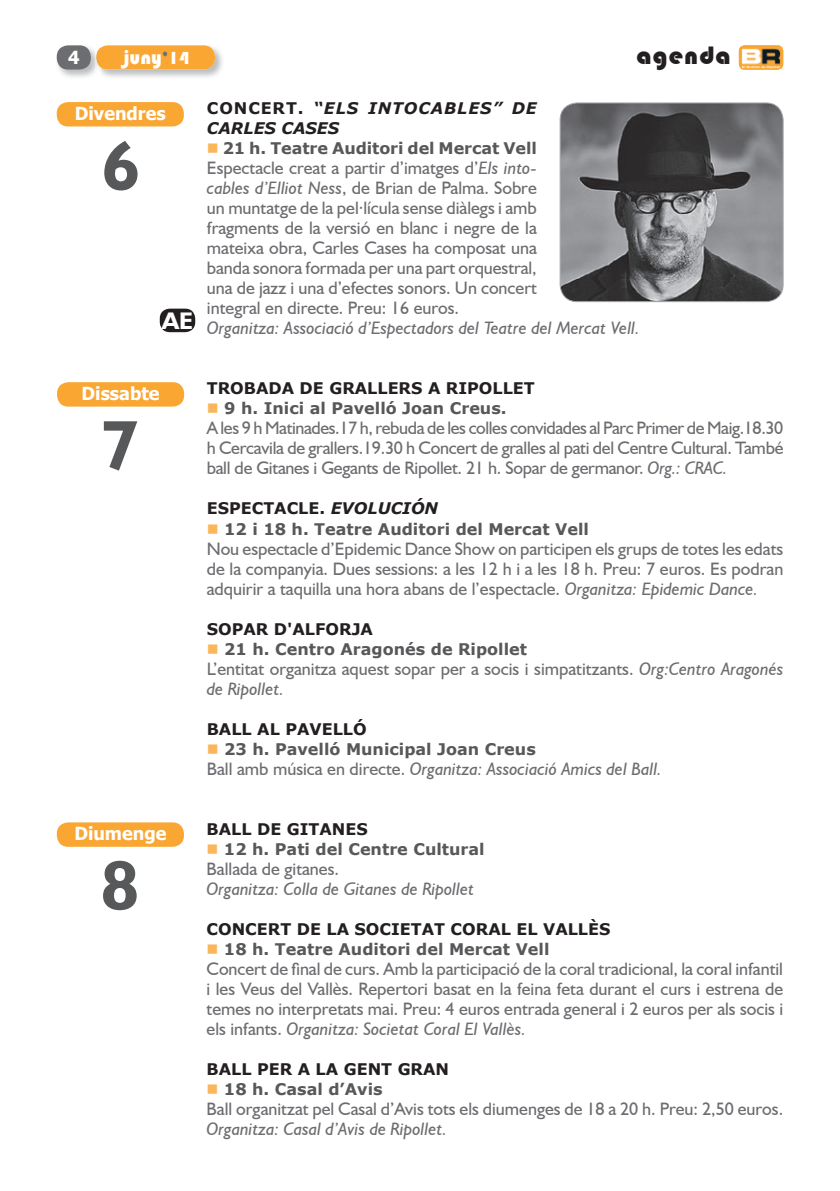
<style>
.page{position:relative;width:840px;height:1191px;background:#fff}
.page>*{position:absolute;margin:0;border:0;box-sizing:border-box;transform-origin:0 0}
.t1{font:700 70px "Humanist 521 BT";color:#57585a}
.t2{font:26px "Bauhaus 93";letter-spacing:.04em;color:#231f20}
.t3{font:700 24px "Humanist 521 BT";color:#fff}
.t4{font:20px "Bauhaus 93";color:#fff}
.t5{font:18px/20px "Humanist 521 BT";color:#6c6d70;text-align:justify}
.t6{font:italic 18px "Humanist 521 BT";color:#6c6d70}
.t7{font:700 18px "Tahoma";color:#fff}
.t8{font:700 16px "Verdana";color:#57585a}
.t9{font:700 16px "Verdana";color:#231f20}
.t10{font:italic 700 16px/20px "Verdana";letter-spacing:.055em;color:#231f20}
.s1{font-size:18px;color:#6c6d70}
.s2{font-size:18px}
.s3{font-style:normal}
.s4{color:#fbb65b}
.s5{font-style:italic}
</style>
<div class="page">
<img style="left:738px;top:45px;width:44px;height:25px">
<img style="left:101px;top:45px;width:121px;height:32px">
<div style="left:96px;top:45px;width:119px;height:25px;background:#faa632;border-radius:11px"></div>
<img style="left:56px;top:45px;width:39px;height:32px">
<img style="left:95px;top:47px;width:6px;height:22px">
<img style="left:96px;top:48px;width:5px;height:19px">
<div style="left:57px;top:45px;width:34px;height:25px;background:#6c6d70;border-radius:11px"></div>
<div style="left:57px;top:382px;width:127px;height:24px;background:#faa632;border-radius:11px"></div>
<div style="left:57px;top:102px;width:127px;height:24px;background:#faa632;border-radius:11px"></div>
<svg style="left:559px;top:102px;width:224px;height:200px;background:#6f6f72"></svg>
<div style="left:57px;top:822px;width:127px;height:24px;background:#faa632;border-radius:11px"></div>
<div style="left:160px;top:309px;width:35px;height:23px;background:#231f20;border-radius:10px"></div>
<p class="t7" style="left:68px;top:45px;width:13px">4</p>
<p class="t4" style="left:122px;top:46px;width:68px">juny<span class="s1">’</span><span class="s2">14</span></p>
<h2 class="t2" style="left:636px;top:40px;width:96px">agenda</h2>
<p class="t10" style="left:207px;top:98px;width:331px"><span class="s3">CONCERT.</span> “ELS INTOCABLES” DE<br>CARLES CASES</p>
<p class="t8" style="left:207px;top:137px;width:331px"><span class="s4">■</span> 21 h. Teatre Auditori del Mercat Vell</p>
<p class="t5" style="left:207px;top:158px;width:331px">Espectacle creat a partir d’imatges d’<span class="s5">Els into&shy;cables d’Elliot Ness</span>, de Brian de Palma. Sobre un muntatge de la pel·lícula sense diàlegs i amb fragments de la versió en blanc i negre de la mateixa obra, Carles Cases ha composat una banda sonora formada per una part orquestral, una de jazz i una d’efectes sonors. Un concert integral en directe. Preu: 16 euros.</p>
<p class="t6" style="left:207px;top:317px;width:434px">Organitza: Associació d’Espectadors del Teatre del Mercat Vell.</p>
<p class="t7" style="left:75px;top:101px;width:92px">Divendres</p>
<h1 class="t1" style="left:102px;top:122px;width:40px">6</h1>
<h3 class="t3" style="left:162px;top:305px;width:33px">AE</h3>
<p class="t7" style="left:82px;top:381px;width:79px">Dissabte</p>
<p class="t9" style="left:207px;top:377px;width:329px">TROBADA DE GRALLERS A RIPOLLET</p>
<p class="t8" style="left:207px;top:397px;width:301px"><span class="s4">■</span> 9 h. Inici al Pavelló Joan Creus.</p>
<p class="t5" style="left:207px;top:418px;width:578px">A les 9 h Matinades.17 h, rebuda de les colles convidades al Parc Primer de Maig.18.30 h Cercavila de grallers.19.30 h Concert de gralles al pati del Centre Cultural. També ball de Gitanes i Gegants de Ripollet. 21 h. Sopar de germanor. <span class="s5">Org.: CRAC.</span></p>
<p class="t9" style="left:207px;top:497px;width:233px">ESPECTACLE. <span class="s5">EVOLUCIÓN</span></p>
<p class="t8" style="left:207px;top:517px;width:383px"><span class="s4">■</span> 12 i 18 h. Teatre Auditori del Mercat Vell</p>
<p class="t5" style="left:207px;top:538px;width:577px">Nou espectacle d’Epidemic Dance Show on participen els grups de totes les edats de la companyia. Dues sessions: a les 12 h i a les 18 h. Preu: 7 euros. Es podran adquirir a taquilla una hora abans de l’espectacle. <span class="s5">Organitza: Epidemic Dance.</span></p>
<p class="t9" style="left:207px;top:617px;width:168px">SOPAR D'ALFORJA</p>
<p class="t8" style="left:207px;top:637px;width:322px"><span class="s4">■</span> 21 h. Centro Aragonés de Ripollet</p>
<p class="t5" style="left:207px;top:658px;width:578px">L’entitat organitza aquest sopar per a socis i simpatitzants. <span class="s5">Org:Centro Aragonés de Ripollet.</span></p>
<p class="t9" style="left:207px;top:717px;width:161px">BALL AL PAVELLÓ</p>
<p class="t8" style="left:207px;top:737px;width:330px"><span class="s4">■</span> 23 h. Pavelló Municipal Joan Creus</p>
<p class="t6" style="left:207px;top:757px;width:456px"><span class="s3">Ball amb música en directe.</span> Organitza: Associació Amics del Ball.</p>
<h1 class="t1" style="left:101px;top:402px;width:40px">7</h1>
<p class="t7" style="left:74px;top:821px;width:93px">Diumenge</p>
<p class="t9" style="left:206px;top:817px;width:163px">BALL DE GITANES</p>
<p class="t8" style="left:206px;top:837px;width:279px"><span class="s4">■</span> 12 h. Pati del Centre Cultural</p>
<p class="t5" style="left:206px;top:858px;width:134px">Ballada de gitanes.</p>
<p class="t6" style="left:206px;top:877px;width:269px">Organitza: Colla de Gitanes de Ripollet</p>
<p class="t9" style="left:206px;top:917px;width:405px">CONCERT DE LA SOCIETAT CORAL EL VALLÈS</p>
<p class="t8" style="left:206px;top:937px;width:344px"><span class="s4">■</span> 18 h. Teatre Auditori del Mercat Vell</p>
<p class="t5" style="left:206px;top:958px;width:578px">Concert de final de curs. Amb la participació de la coral tradicional, la coral infantil i les Veus del Vallès. Repertori basat en la feina feta durant el curs i estrena de temes no interpretats mai. Preu: 4 euros entrada general i 2 euros per als socis i els infants. <span class="s5">Organitza: Societat Coral El Vallès.</span></p>
<p class="t9" style="left:206px;top:1057px;width:244px">BALL PER A LA GENT GRAN</p>
<p class="t8" style="left:206px;top:1077px;width:177px"><span class="s4">■</span> 18 h. Casal d’Avis</p>
<p class="t5" style="left:206px;top:1098px;width:578px">Ball organitzat pel Casal d’Avis tots els diumenges de 18 a 20 h. Preu: 2,50 euros.</p>
<p class="t6" style="left:206px;top:1117px;width:242px">Organitza: Casal d’Avis de Ripollet.</p>
<h1 class="t1" style="left:101px;top:842px;width:40px">8</h1>
</div>
